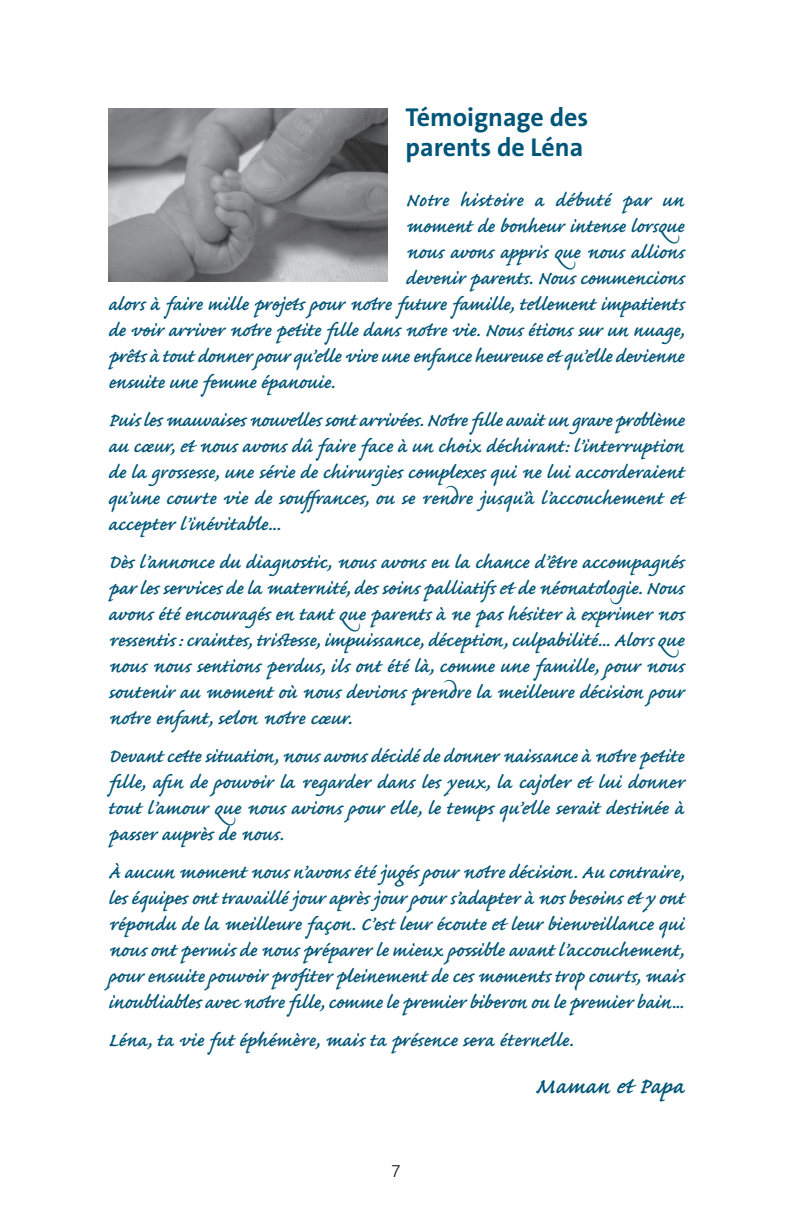
<style>
.page{position:relative;width:792px;height:1224px;background:#fff}
.page>*{position:absolute;margin:0;border:0;box-sizing:border-box;transform-origin:0 0}
.t1{font:600 28px "Caflisch Script Pro";letter-spacing:.015em;color:#005578}
.t2{font:700 26px/30px "The Sans B7";color:#005578}
.t3{font:600 24px/26px "Caflisch Script Pro";color:#005578;text-align:justify}
.t4{font:600 24px "Caflisch Script Pro";letter-spacing:.025em;color:#005578}
.t5{font:300 18px "Acumin Pro";color:#231f20}
</style>
<div class="page">
<img style="left:108px;top:108px;width:280px;height:174px">
<p class="t2" style="left:406px;top:104px;width:184px">Témoignage des parents de Léna</p>
<p class="t4" style="left:406px;top:188px;width:280px">Notre histoire a débuté par un</p>
<p class="t3" style="left:406px;top:216px;width:281px">moment de bonheur intense lorsque</p>
<p class="t3" style="left:406px;top:242px;width:280px">nous avons appris que nous allions</p>
<p class="t3" style="left:406px;top:268px;width:280px">devenir parents. Nous commencions</p>
<p class="t3" style="left:108px;top:294px;width:578px">alors à faire mille projets pour notre future famille, tellement impatients</p>
<p class="t3" style="left:108px;top:320px;width:578px">de voir arriver notre petite fille dans notre vie. Nous étions sur un nuage,</p>
<p class="t3" style="left:108px;top:346px;width:578px">prêts à tout donner pour qu’elle vive une enfance heureuse et qu’elle devienne</p>
<p class="t3" style="left:108px;top:372px;width:228px">ensuite une femme épanouie.</p>
<p class="t3" style="left:108px;top:410px;width:581px;text-align:left">Puis les mauvaises nouvelles sont arrivées. Notre fille avait un grave problème au cœur, et nous avons dû faire face à un choix déchirant: l’interruption de la grossesse, une série de chirurgies complexes qui ne lui accorderaient qu’une courte vie de souffrances, ou se rendre jusqu’à l’accouchement et accepter l’inévitable...</p>
<p class="t3" style="left:108px;top:552px;width:579px">Dès l’annonce du diagnostic, nous avons eu la chance d’être accompagnés par les services de la maternité, des soins palliatifs et de néonatologie. Nous avons été encouragés en tant que parents à ne pas hésiter à exprimer nos ressentis : craintes, tristesse, impuissance, déception, culpabilité... Alors que nous nous sentions perdus, ils ont été là, comme une famille, pour nous soutenir au moment où nous devions prendre la meilleure décision pour notre enfant, selon notre cœur.</p>
<p class="t3" style="left:108px;top:746px;width:578px">Devant cette situation, nous avons décidé de donner naissance à notre petite fille, afin de pouvoir la regarder dans les yeux, la cajoler et lui donner tout l’amour que nous avions pour elle, le temps qu’elle serait destinée à passer auprès de nous.</p>
<p class="t3" style="left:108px;top:862px;width:578px">À aucun moment nous n’avons été jugés pour notre décision. Au contraire, les équipes ont travaillé jour après jour pour s’adapter à nos besoins et y ont répondu de la meilleure façon. C’est leur écoute et leur bienveillance qui nous ont permis de nous préparer le mieux possible avant l’accouchement, pour ensuite pouvoir profiter pleinement de ces moments trop courts, mais inoubliables avec notre fille, comme le premier biberon ou le premier bain...</p>
<p class="t3" style="left:108px;top:1030px;width:466px">Léna, ta vie fut éphémère, mais ta présence sera éternelle.</p>
<p class="t1" style="left:535px;top:1072px;width:150px">Maman et Papa</p>
<p class="t5" style="left:392px;top:1158px;width:10px">7</p>
</div>
